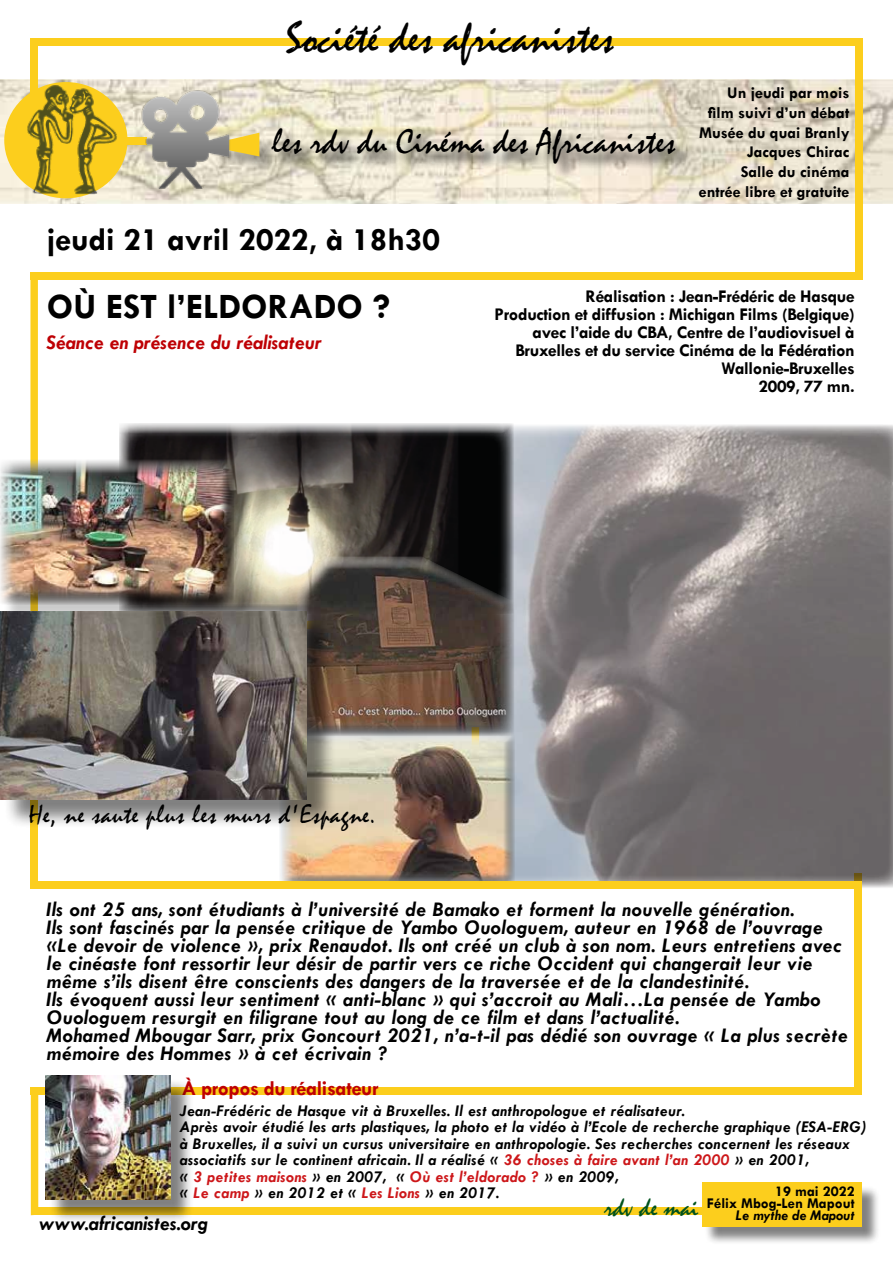
<style>
.page{position:relative;width:893px;height:1263px;background:#fff}
.page>*{position:absolute;margin:0;border:0;box-sizing:border-box;transform-origin:0 0}
.t1{font:45px "Mistral";color:#000}
.t2{font:36px "Mistral";color:#000}
.t3{font:700 36px "Tw Cen";color:#000}
.t4{font:700 33px "Tw Cen";color:#000}
.t5{font:27px "Mistral";letter-spacing:.025em;color:#000}
.t6{font:27px "Mistral";color:#00521d}
.t7{font:italic 700 21px/18px "Tw Cen";letter-spacing:.025em;color:#000}
.t8{font:italic 700 21px "Tw Cen";color:#be0004}
.t9{font:italic 700 21px "Tw Cen";color:#000}
.t10{font:700 21px "Tw Cen";letter-spacing:-.02em;color:#be0004}
.t11{font:700 18px/18px "Tw Cen";letter-spacing:-.02em;color:#000;text-align:right}
.t12{font:italic 700 16.5px/16.5px "Tw Cen";letter-spacing:.025em;color:#000}
.t13{font:700 16.5px/19.8px "Tw Cen";color:#000;text-align:right}
.t14{font:700 15px/12px "Tw Cen";color:#000;text-align:right}
.t15{font:italic 700 15px "Tw Cen";color:#000}
.s1{color:#cd171a}
</style>
<div class="page">
<div style="left:31px;top:38px;width:830px;height:8px;background:#fcce1d"></div>
<img style="left:0;top:80px;width:893px;height:123px">
<div style="left:273px;top:128px;width:420px;height:53px;background:#000;opacity:.75"></div>
<div style="left:210px;top:135px;width:68px;height:39px;background:#000;opacity:.34"></div>
<svg style="left:236px;top:133px;width:23px;height:23px"></svg>
<div style="left:31px;top:38px;width:7px;height:61px;background:#fcce1d"></div>
<div style="left:855px;top:38px;width:7px;height:242px;background:#fcce1d"></div>
<div style="left:125px;top:138px;width:22px;height:7px;background:#fcce1d"></div>
<div style="left:30px;top:272px;width:832px;height:8px;background:#fcce1d"></div>
<div style="left:854px;top:873px;width:8px;height:221px;background:#fcce1d"></div>
<div style="left:31px;top:1208px;width:675px;height:7px;background:#fcce1d"></div>
<div style="left:4px;top:82px;width:123px;height:116px;background:#fcce1d;border-radius:50%"></div>
<img style="left:22px;top:85px;width:99px;height:109px">
<img style="left:137px;top:88px;width:99px;height:104px">
<img style="left:279px;top:425px;width:614px;height:463px">
<svg style="left:30px;top:280px;width:8px;height:178px"></svg>
<div style="left:31px;top:1087px;width:831px;height:7px;background:#fcce1d"></div>
<svg style="left:31px;top:1094px;width:7px;height:114px"></svg>
<div style="left:49px;top:1078px;width:146px;height:146px;background:#000;opacity:.5"></div>
<img style="left:46px;top:1075px;width:124px;height:125px">
<div style="left:31px;top:777px;width:7px;height:108px;background:#fcce1d"></div>
<div style="left:281px;top:732px;width:235px;height:154px;background:#000;opacity:.75"></div>
<div style="left:118px;top:423px;width:397px;height:191px;background:#000;opacity:.75"></div>
<div style="left:2px;top:462px;width:251px;height:162px;background:#000;opacity:.21"></div>
<div style="left:0;top:460px;width:235px;height:145px;background:#000;opacity:.75"></div>
<div style="left:295px;top:555px;width:220px;height:177px;background:#fff;opacity:.75"></div>
<div style="left:295px;top:599px;width:220px;height:138px;background:#000;opacity:.75"></div>
<div style="left:3px;top:615px;width:334px;height:213px;background:#000;opacity:.5"></div>
<img style="left:0;top:611px;width:307px;height:188px">
<div style="left:31px;top:882px;width:831px;height:7px;background:#fcce1d"></div>
<div style="left:704px;top:1185px;width:176px;height:61px;background:#000;opacity:.5"></div>
<div style="left:702px;top:1183px;width:160px;height:44px;background:#fcce1d"></div>
<h1 class="t1" style="left:286px;top:12px;width:329px">Société des africanistes</h1>
<h2 class="t2" style="left:272px;top:122px;width:405px">les rdv du Cinéma des Africanistes</h2>
<h3 class="t4" style="left:47px;top:219px;width:395px">jeudi 21 avril 2022, à 18h30</h3>
<p class="t13" style="left:699px;top:82px;width:152px">Un jeudi par mois film suivi d’un débat<br>Musée du quai Branly<br>Jacques Chirac<br>Salle du cinéma entrée libre et gratuite</p>
<h2 class="t3" style="left:47px;top:285px;width:345px">OÙ EST l’ELDORADO ?</h2>
<p class="t8" style="left:47px;top:329px;width:276px">Séance en présence du réalisateur</p>
<p class="t11" style="left:494px;top:286px;width:362px">Réalisation : Jean-Frédéric de Hasque<br>Production et diffusion : Michigan Films (Belgique) avec l’aide du CBA, Centre de l’audiovisuel à Bruxelles et du service Cinéma de la Fédération Wallonie-Bruxelles<br>2009, 77 mn.</p>
<p class="t5" style="left:29px;top:799px;width:349px">He, ne saute plus les murs d'Espagne.</p>
<p class="t7" style="left:47px;top:899px;width:803px">Ils ont 25 ans, sont étudiants à l’université de Bamako et forment la nouvelle génération.<br>Ils sont fascinés par la pensée critique de Yambo Ouologuem, auteur en 1968 de l’ouvrage «Le devoir de violence », prix Renaudot. Ils ont créé un club à son nom. Leurs entretiens avec le cinéaste font ressortir leur désir de partir vers ce riche Occident qui changerait leur vie même s’ils disent être conscients des dangers de la traversée et de la clandestinité.<br>Ils évoquent aussi leur sentiment « anti-blanc » qui s’accroit au Mali…La pensée de Yambo Ouologuem resurgit en filigrane tout au long de ce film et dans l’actualité.<br>Mohamed Mbougar Sarr, prix Goncourt 2021, n’a-t-il pas dédié son ouvrage « La plus secrète mémoire des Hommes » à cet écrivain ?</p>
<p class="t10" style="left:182px;top:1076px;width:198px">À propos du réalisateur</p>
<p class="t12" style="left:180px;top:1102px;width:688px">Jean-Frédéric de Hasque vit à Bruxelles. Il est anthropologue et réalisateur.<br>Après avoir étudié les arts plastiques, la photo et la vidéo à l’Ecole de recherche graphique (ESA-ERG) à Bruxelles, il a suivi un cursus universitaire en anthropologie. Ses recherches concernent les réseaux associatifs sur le continent africain. Il a réalisé « <span class="s1">36 choses à faire avant l’an 2000</span> » en 2001,<br>« <span class="s1">3 petites maisons</span> » en 2007, « <span class="s1">Où est l’eldorado ?</span> » en 2009,<br>« <span class="s1">Le camp</span> » en 2012 et « <span class="s1">Les Lions</span> » en 2017.</p>
<p class="t14" style="left:707px;top:1185px;width:149px">19 mai 2022<br>Félix Mbog-Len Mapout</p>
<p class="t15" style="left:736px;top:1206px;width:120px">Le mythe de Mapout</p>
<p class="t6" style="left:604px;top:1192px;width:95px">rdv de mai</p>
<p class="t9" style="left:39px;top:1211px;width:170px">www.africanistes.org</p>
</div>
